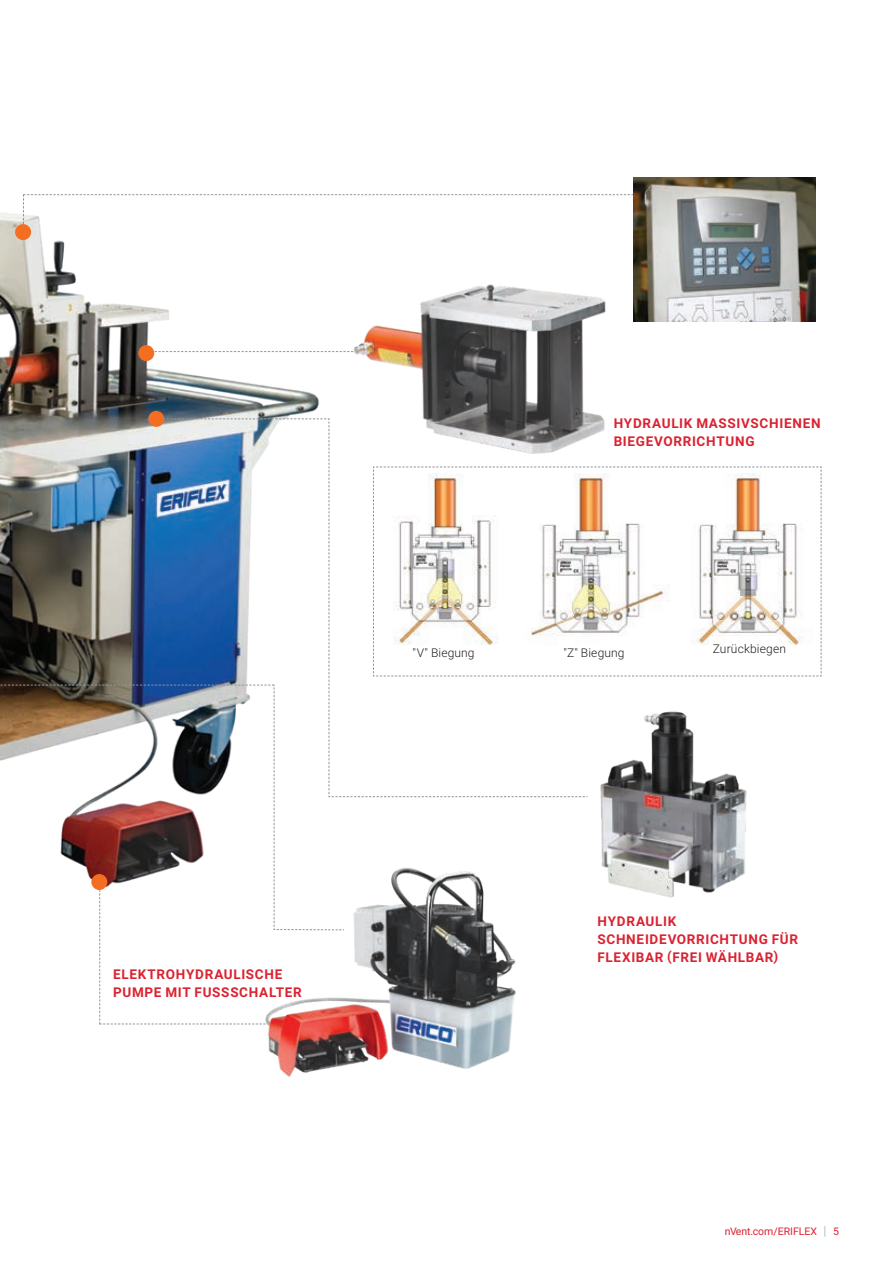
<style>
.page{position:relative;width:893px;height:1263px;background:#fff}
.page>*{position:absolute;margin:0;border:0;box-sizing:border-box;transform-origin:0 0}
.Body_Text{font:700 13.5px/18px "Roboto";letter-spacing:.05em;color:#db2230}
.reference_Text{font:300 12px "Roboto";letter-spacing:.01em;color:#231f20}
.t1{font:10.5px "Roboto";color:#db2230}
.s1{font-weight:300;font-size:12.6px;color:#8f959e}
</style>
<div class="page">
<img style="left:0;top:213px;width:319px;height:205px">
<svg style="left:23px;top:194px;width:611px;height:38px"></svg>
<svg style="left:154px;top:350px;width:196px;height:3px"></svg>
<img style="left:263px;top:1024px;width:249px;height:53px">
<img style="left:634px;top:178px;width:181px;height:144px">
<img style="left:351px;top:284px;width:255px;height:134px">
<div style="left:138px;top:345px;width:16px;height:16px;background:#f36e21;border-radius:50%"></div>
<div style="left:15px;top:224px;width:16px;height:16px;background:#f36e21;border-radius:50%"></div>
<img style="left:0;top:418px;width:822px;height:606px">
<svg style="left:156px;top:418px;width:432px;height:379px"></svg>
<div style="left:148px;top:411px;width:16px;height:16px;background:#f36e21;border-radius:50%"></div>
<p class="Body_Text" style="left:113px;top:964px;width:190px">ELEKTROHYDRAULISCHE<br>PUMPE MIT FUSSSCHALTER</p>
<p class="Body_Text" style="left:614px;top:414px;width:208px">HYDRAULIK MASSIVSCHIENEN<br>BIEGEVORRICHTUNG</p>
<p class="reference_Text" style="left:413px;top:645px;width:64px">"V" Biegung</p>
<p class="reference_Text" style="left:563px;top:645px;width:63px">"Z" Biegung</p>
<p class="reference_Text" style="left:713px;top:640px;width:75px">Zurückbiegen</p>
<p class="Body_Text" style="left:597px;top:911px;width:202px">HYDRAULIK<br>SCHNEIDEVORRICHTUNG FÜR<br>FLEXIBAR (FREI WÄHLBAR)</p>
<p class="t1" style="left:725px;top:1223px;width:115px">nVent.com/ERIFLEX <span class="s1">|</span> 5</p>
</div>
